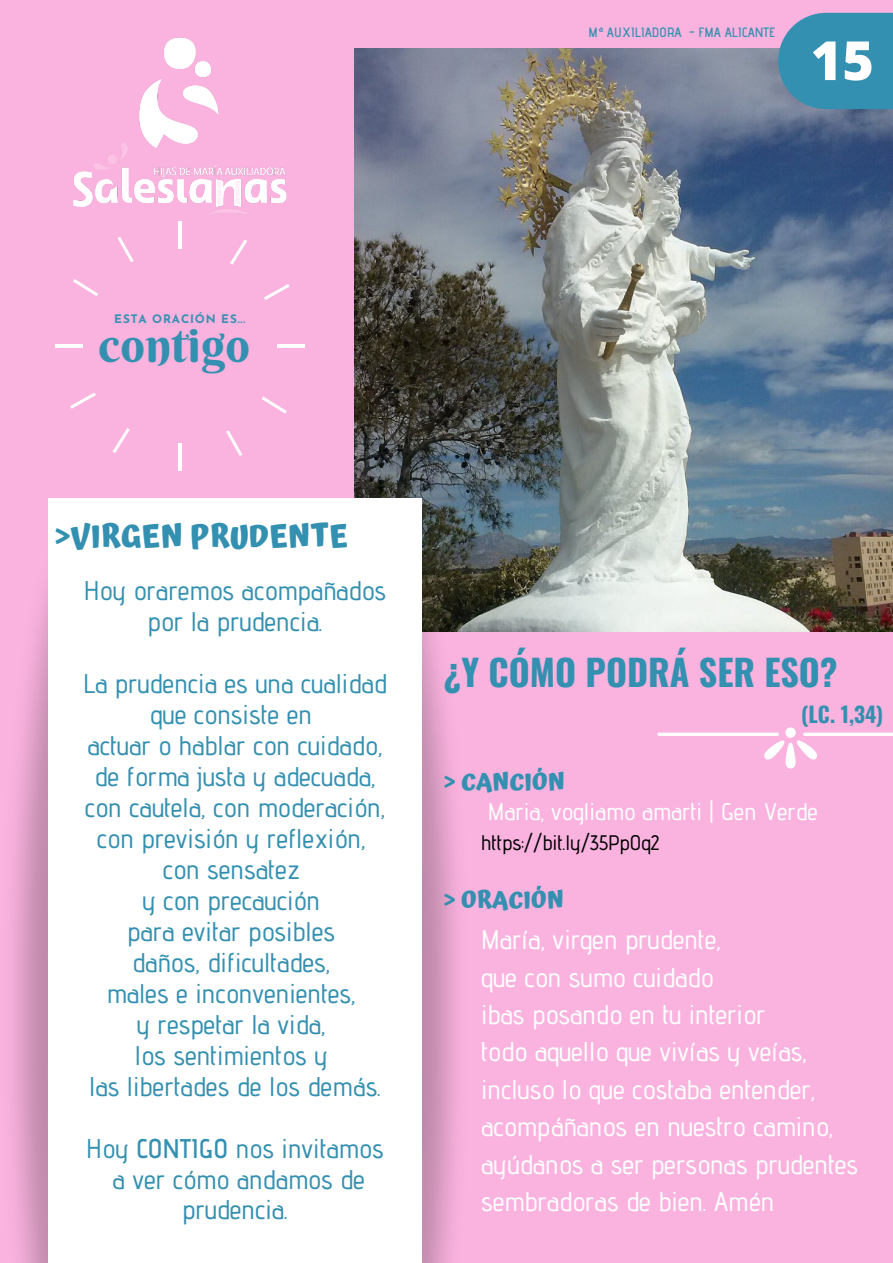
<style>
.page{position:relative;width:893px;height:1263px;background:#fab3df}
.page>*{position:absolute;margin:0;border:0;box-sizing:border-box;transform-origin:0 0}
.t1{font:800 54px "Open Sans";color:#fff}
.t2{font:48.07px "Berkshire Swash";color:#3490b0}
.t3{font:800 42px "Open Sans";color:#fff}
.t4{font:700 36px "Oswald";color:#3490b0}
.t5{font:700 31.5px "Atma";color:#3490b0}
.t6{font:500 27px/31px "Advent Pro";color:#3490b0;text-align:center}
.t7{font:500 27px/37.4px "Advent Pro";color:#fff}
.t8{font:500 24px "Advent Pro";color:#fff}
.t9{font:700 24px "Atma";color:#3490b0}
.t10{font:700 21.38px "Oswald";color:#3490b0}
.t11{font:500 21px "Advent Pro";color:#000}
.t12{font:600 13.5px "Advent Pro";color:#3490b0}
.t13{font:700 11.77px "Josefin Sans";letter-spacing:.075em;color:#3490b0}
.s1{font-size:48px}
.s2{font-weight:600}
</style>
<div class="page">
<img style="left:355px;top:49px;width:538px;height:583px">
<img style="left:324px;top:477px;width:195px;height:786px">
<img style="left:13px;top:498px;width:133px;height:765px">
<div style="left:48px;top:499px;width:373px;height:764px;background:#fff"></div>
<svg style="left:778px;top:13px;width:115px;height:96px;background:#4091b1"></svg>
<div style="left:785px;top:727px;width:11px;height:11px;background:#fff;border-radius:50%"></div>
<svg style="left:764px;top:733px;width:129px;height:35px"></svg>
<hr style="left:657px;top:733px;width:122px;height:3px;background:#fff;border-radius:2px">
<img style="left:73px;top:37px;width:214px;height:188px">
<hr style="left:178px;top:443px;width:3px;height:28px;background:#fff">
<hr style="left:178px;top:221px;width:3px;height:28px;background:#fff">
<hr style="left:55px;top:345px;width:28px;height:3px;background:#fff">
<hr style="left:277px;top:345px;width:28px;height:3px;background:#fff">
<svg style="left:113px;top:428px;width:17px;height:25px"></svg>
<svg style="left:230px;top:239px;width:17px;height:26px"></svg>
<svg style="left:73px;top:279px;width:25px;height:17px"></svg>
<svg style="left:262px;top:396px;width:25px;height:18px"></svg>
<svg style="left:70px;top:392px;width:26px;height:17px"></svg>
<svg style="left:264px;top:284px;width:26px;height:16px"></svg>
<svg style="left:117px;top:237px;width:17px;height:25px"></svg>
<svg style="left:226px;top:430px;width:16px;height:26px"></svg>
<p class="t12" style="left:588px;top:24px;width:188px">Mª AUXILIADORA - FMA ALICANTE</p>
<h1 class="t1" style="left:823px;top:15px;width:33px">8<span class="s1">4</span></h1>
<h3 class="t3" style="left:825px;top:24px;width:26px">1</h3>
<h1 class="t1" style="left:810px;top:22px;width:65px">15</h1>
<p class="t13" style="left:114px;top:314px;width:133px">ESTA ORACIÓN ES...</p>
<h2 class="t2" style="left:98px;top:315px;width:153px">contigo</h2>
<p class="t5" style="left:55px;top:518px;width:294px">&gt;VIRGEN PRUDENTE</p>
<p class="t6" style="left:84px;top:575px;width:304px">Hoy oraremos acompañados por la prudencia.</p>
<p class="t6" style="left:83px;top:668px;width:305px">La prudencia es una cualidad que consiste en<br>actuar o hablar con cuidado, de forma justa y adecuada, con cautela, con moderación, con previsión y reflexión, con sensatez<br>y con precaución<br>para evitar posibles<br>daños, dificultades,<br>males e inconvenientes,<br>y respetar la vida,<br>los sentimientos y<br>las libertades de los demás.</p>
<p class="t6" style="left:86px;top:1132px;width:299px">Hoy <span class="s2">CONTIGO</span> nos invitamos a ver cómo andamos de prudencia.</p>
<h3 class="t4" style="left:444px;top:644px;width:395px">¿Y CÓMO PODRÁ SER ESO?</h3>
<p class="t9" style="left:444px;top:767px;width:122px">&gt; CANCIÓN</p>
<p class="t10" style="left:801px;top:697px;width:84px">(LC. 1,34)</p>
<p class="t8" style="left:488px;top:797px;width:332px">Maria, vogliamo amarti | Gen Verde</p>
<p class="t11" style="left:481px;top:829px;width:180px">https://bit.ly/35PpOq2</p>
<p class="t9" style="left:444px;top:885px;width:121px">&gt; ORACIÓN</p>
<p class="t7" style="left:481px;top:920px;width:379px">María, virgen prudente,<br>que con sumo cuidado<br>ibas posando en tu interior<br>todo aquello que vivías y veías, incluso lo que costaba entender, acompáñanos en nuestro camino, ayúdanos a ser personas prudentes sembradoras de bien. Amén</p>
</div>
